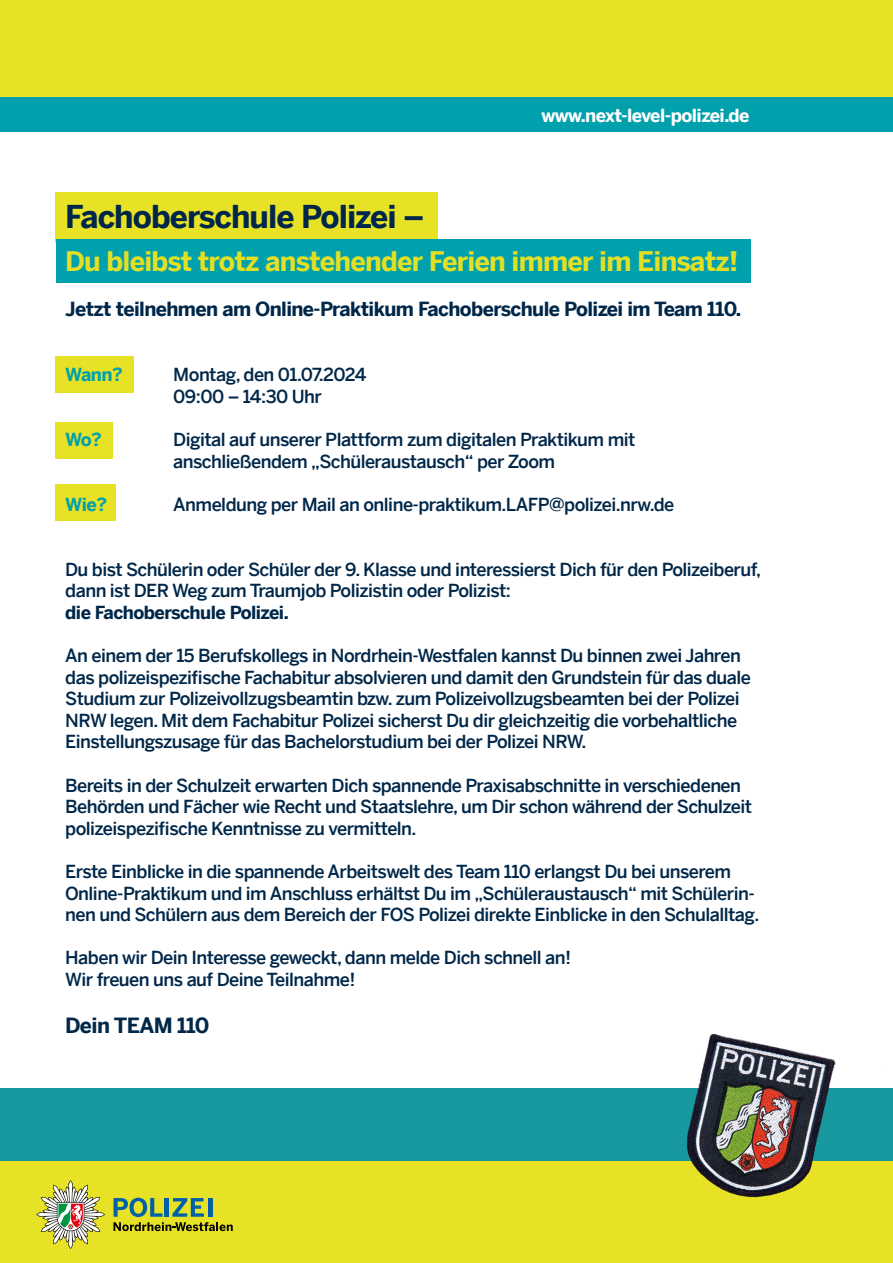
<style>
.page{position:relative;width:893px;height:1263px;background:#fff}
.page>*{position:absolute;margin:0;border:0;box-sizing:border-box;transform-origin:0 0}
.t1{font:700 31.5px "Benton Sans";letter-spacing:-.03em;color:#002749}
.t2{font:700 27px "Benton Sans";letter-spacing:-.03em;color:#e2df24}
.t3{font:700 21px "Benton Sans";letter-spacing:-.03em;color:#002749}
.t4{font:700 19.5px "Benton Sans";letter-spacing:-.03em;color:#002749}
.t5{font:500 18px/21.6px "Benton Sans";letter-spacing:-.03em;color:#002749}
.t6{font:700 18px "Benton Sans";letter-spacing:-.03em;color:#002749}
.t7{font:700 18px "Benton Sans";letter-spacing:-.03em;color:#fff}
.t8{font:700 18px "Benton Sans";letter-spacing:-.035em;color:#00a0ad}
</style>
<div class="page">
<div style="left:56px;top:192px;width:382px;height:50px;background:#e8e226"></div>
<div style="left:56px;top:239px;width:694px;height:44px;background:#00a0ad"></div>
<div style="left:55px;top:356px;width:79px;height:36px;background:#e8e226"></div>
<div style="left:55px;top:422px;width:58px;height:36px;background:#e8e226"></div>
<div style="left:55px;top:485px;width:61px;height:36px;background:#e8e226"></div>
<div style="left:0;top:0;width:893px;height:98px;background:#e8e226"></div>
<div style="left:0;top:98px;width:893px;height:34px;background:#00a0ad"></div>
<div style="left:0;top:1152px;width:893px;height:111px;background:#e8e226"></div>
<div style="left:0;top:1089px;width:893px;height:72px;background:#1899a0"></div>
<img style="left:631px;top:1034px;width:253px;height:164px">
<svg style="left:114px;top:1198px;width:119px;height:33px"></svg>
<svg style="left:36px;top:1180px;width:69px;height:69px"></svg>
<p class="t7" style="left:541px;top:104px;width:210px">www.next-level-polizei.de</p>
<h1 class="t1" style="left:65px;top:198px;width:361px">Fachoberschule Polizei –</h1>
<h2 class="t2" style="left:65px;top:245px;width:675px">Du bleibst trotz anstehender Ferien immer im Einsatz!</h2>
<p class="t4" style="left:65px;top:298px;width:678px">Jetzt teilnehmen am Online-Praktikum Fachoberschule Polizei im Team 110.</p>
<p class="t8" style="left:65px;top:364px;width:59px">Wann?</p>
<p class="t5" style="left:173px;top:364px;width:195px">Montag, den 01.07.2024<br>09:00 – 14:30 Uhr</p>
<p class="t8" style="left:65px;top:429px;width:38px">Wo?</p>
<p class="t5" style="left:173px;top:428px;width:464px">Digital auf unserer Plattform zum digitalen Praktikum mit anschließendem „Schüleraustausch“ per Zoom</p>
<p class="t8" style="left:65px;top:493px;width:43px">Wie?</p>
<p class="t5" style="left:173px;top:493px;width:503px">Anmeldung per Mail an online-praktikum.LAFP@polizei.nrw.de</p>
<p class="t5" style="left:65px;top:558px;width:697px">Du bist Schülerin oder Schüler der 9. Klasse und interessierst Dich für den Polizeiberuf, dann ist DER Weg zum Traumjob Polizistin oder Polizist:</p>
<p class="t6" style="left:65px;top:601px;width:225px">die Fachoberschule Polizei.</p>
<p class="t5" style="left:65px;top:644px;width:687px">An einem der 15 Berufskollegs in Nordrhein-Westfalen kannst Du binnen zwei Jahren das polizeispezifische Fachabitur absolvieren und damit den Grundstein für das duale Studium zur Polizeivollzugsbeamtin bzw. zum Polizeivollzugsbeamten bei der Polizei NRW legen. Mit dem Fachabitur Polizei sicherst Du dir gleichzeitig die vorbehaltliche Einstellungszusage für das Bachelorstudium bei der Polizei NRW.</p>
<p class="t5" style="left:65px;top:774px;width:688px">Bereits in der Schulzeit erwarten Dich spannende Praxisabschnitte in verschiedenen<br>Behörden und Fächer wie Recht und Staatslehre, um Dir schon während der Schulzeit polizeispezifische Kenntnisse zu vermitteln.</p>
<p class="t5" style="left:65px;top:860px;width:696px">Erste Einblicke in die spannende Arbeitswelt des Team 110 erlangst Du bei unserem<br>Online-Praktikum und im Anschluss erhältst Du im „Schüleraustausch“ mit Schülerin&shy;nen und Schülern aus dem Bereich der FOS Polizei direkte Einblicke in den Schulalltag.</p>
<p class="t5" style="left:65px;top:947px;width:507px">Haben wir Dein Interesse geweckt, dann melde Dich schnell an!<br>Wir freuen uns auf Deine Teilnahme!</p>
<p class="t3" style="left:65px;top:1013px;width:146px">Dein TEAM 110</p>
</div>
